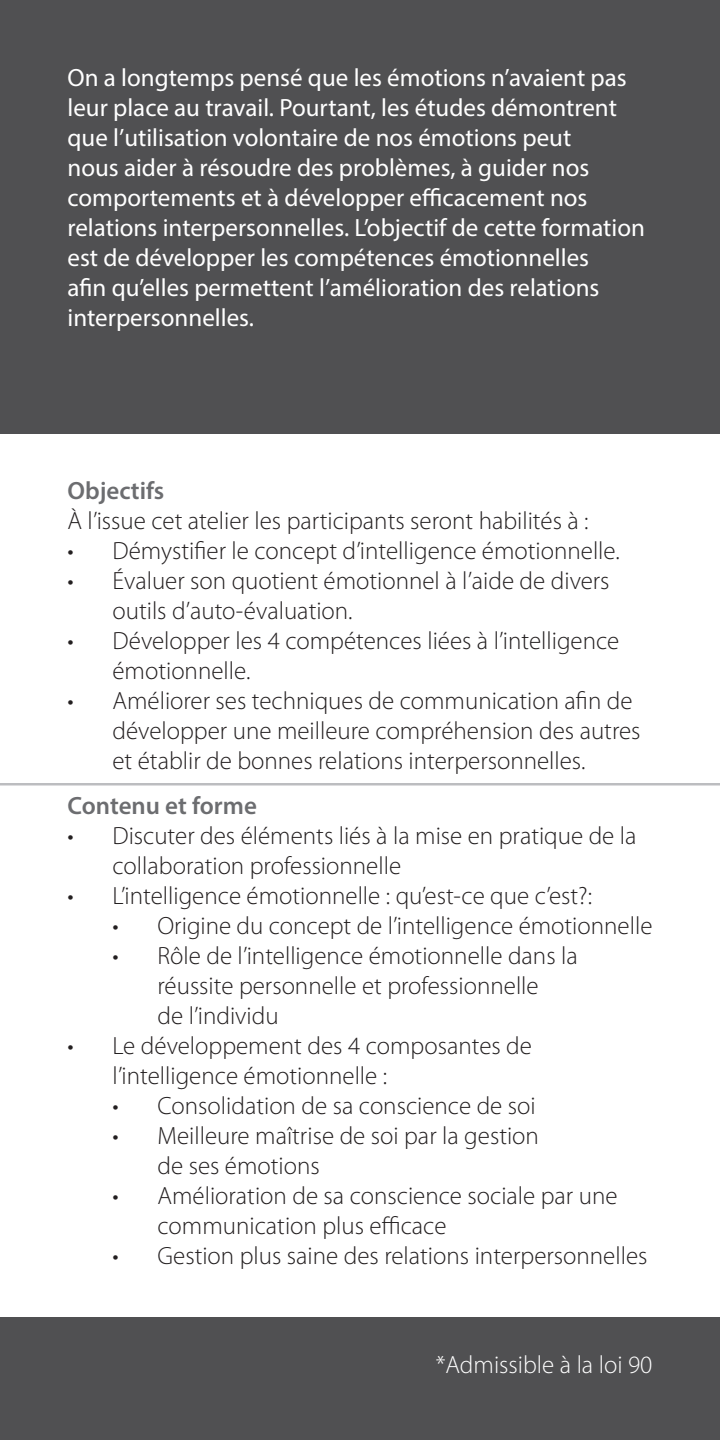
<style>
.page{position:relative;width:720px;height:1440px;background:#fff}
.page>*{position:absolute;margin:0;border:0;box-sizing:border-box;transform-origin:0 0}
.t1{font:300 25px/30px "Myriad Pro";color:#231f20}
.t2{font:25px/30px "Myriad Pro";color:#fff}
.t3{font:600 25px "Myriad Pro";color:#6c6d70}
.t4{font:300 25px "Myriad Pro";color:#fff}
</style>
<div class="page">
<div style="left:0;top:0;width:720px;height:434px;background:#505052"></div>
<div style="left:0;top:1318px;width:720px;height:122px;background:#505052"></div>
<hr style="left:0;top:783px;width:720px;height:3px;background:#bcbdc0">
<p class="t2" style="left:68px;top:62px;width:579px">On a longtemps pensé que les émotions n’avaient pas leur place au travail. Pourtant, les études démontrent que l’utilisation volontaire de nos émotions peut<br>nous aider à résoudre des problèmes, à guider nos comportements et à développer efficacement nos relations interpersonnelles. L’objectif de cette formation est de développer les compétences émotionnelles<br>afin qu’elles permettent l’amélioration des relations interpersonnelles.</p>
<p class="t3" style="left:68px;top:475px;width:98px">Objectifs</p>
<p class="t1" style="left:68px;top:506px;width:523px">À l’issue cet atelier les participants seront habilités à :</p>
<p class="t1" style="left:68px;top:536px;width:554px">• Démystifier le concept d’intelligence émotionnelle.</p>
<p class="t1" style="left:112px;top:566px;width:499px;text-indent:-45px">• Évaluer son quotient émotionnel à l’aide de divers outils d’auto-évaluation.</p>
<p class="t1" style="left:112px;top:626px;width:508px;text-indent:-45px">• Développer les 4 compétences liées à l’intelligence émotionnelle.</p>
<p class="t1" style="left:112px;top:686px;width:530px;text-indent:-45px">• Améliorer ses techniques de communication afin de développer une meilleure compréhension des autres et établir de bonnes relations interpersonnelles.</p>
<p class="t3" style="left:68px;top:790px;width:191px">Contenu et forme</p>
<p class="t1" style="left:112px;top:821px;width:526px;text-indent:-45px">• Discuter des éléments liés à la mise en pratique de la collaboration professionnelle</p>
<p class="t1" style="left:68px;top:881px;width:526px">• L’intelligence émotionnelle : qu’est-ce que c’est?:</p>
<p class="t1" style="left:112px;top:911px;width:541px">• Origine du concept de l’intelligence émotionnelle</p>
<p class="t1" style="left:158px;top:941px;width:422px;text-indent:-45px">• Rôle de l’intelligence émotionnelle dans la réussite personnelle et professionnelle<br>de l’individu</p>
<p class="t1" style="left:112px;top:1031px;width:421px;text-indent:-45px">• Le développement des 4 composantes de l’intelligence émotionnelle :</p>
<p class="t1" style="left:112px;top:1091px;width:425px">• Consolidation de sa conscience de soi</p>
<p class="t1" style="left:158px;top:1121px;width:383px;text-indent:-45px">• Meilleure maîtrise de soi par la gestion de ses émotions</p>
<p class="t1" style="left:158px;top:1181px;width:462px;text-indent:-45px">• Amélioration de sa conscience sociale par une communication plus efficace</p>
<p class="t1" style="left:112px;top:1241px;width:536px">• Gestion plus saine des relations interpersonnelles</p>
<p class="t4" style="left:436px;top:1349px;width:218px">*Admissible à la loi 90</p>
</div>
